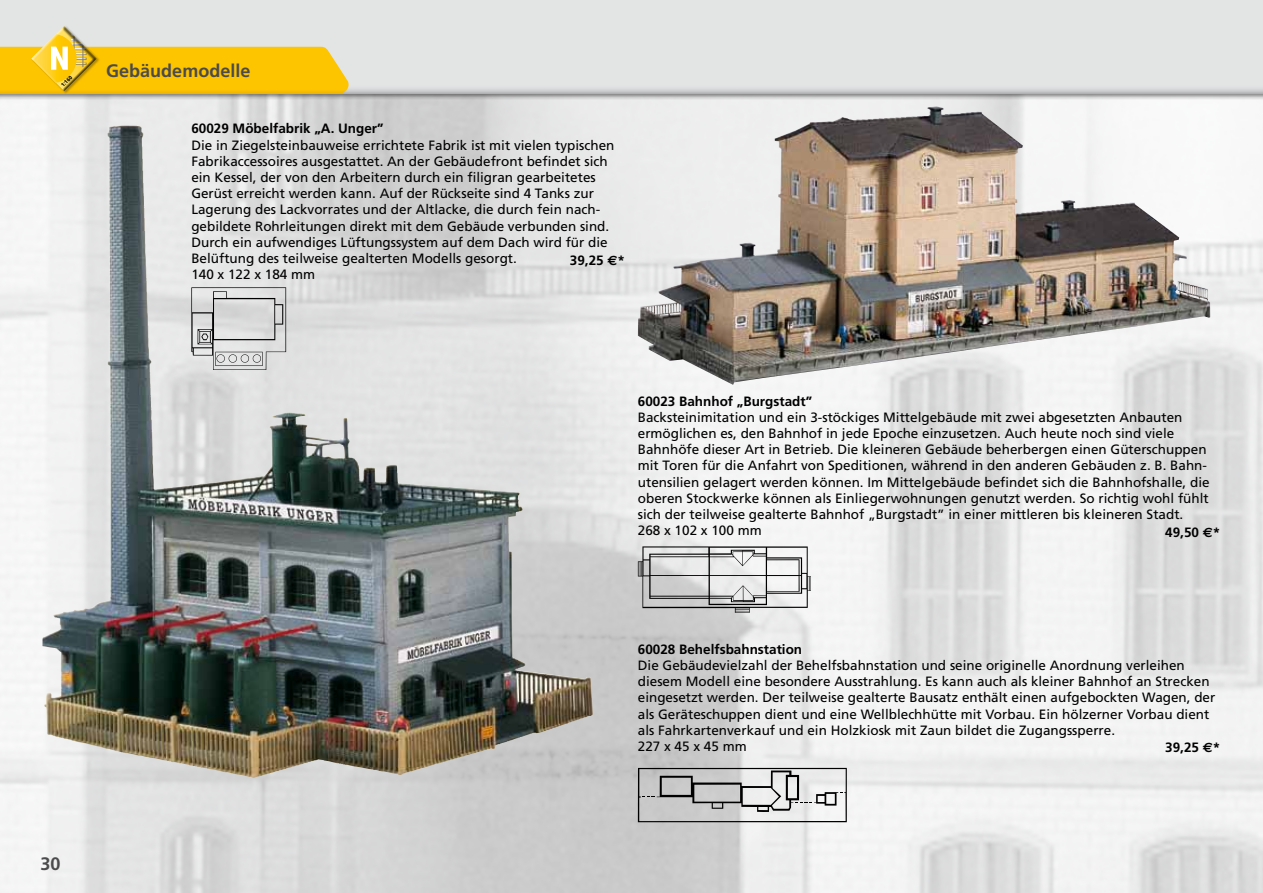
<style>
.page{position:relative;width:1263px;height:893px;background:#fff}
.page>*{position:absolute;margin:0;border:0;box-sizing:border-box;transform-origin:0 0}
.t1{font:700 18px "Frutiger";color:#4b4b4d}
.t2{font:13.5px/16.2px "Frutiger";color:#000}
.t3{font:700 13.5px "Frutiger";color:#000}
.t4{font:900 condensed 5.55px "Frutiger";color:#000}
.s1{font-family:"Euro Sans"}
</style>
<div class="page">
<img style="left:0;top:100px;width:1263px;height:793px">
<div style="left:0;top:0;width:1263px;height:100px;background:#000;opacity:.5"></div>
<div style="left:0;top:0;width:1263px;height:94px;background:#e3e4e4"></div>
<svg style="left:0;top:26px;width:351px;height:68px"></svg>
<img style="left:107px;top:126px;width:9px;height:230px">
<img style="left:638px;top:107px;width:572px;height:278px">
<svg style="left:191px;top:287px;width:95px;height:83px;background:#c8c8c9"></svg>
<svg style="left:638px;top:768px;width:209px;height:54px;background:#bbb"></svg>
<svg style="left:638px;top:546px;width:173px;height:67px"></svg>
<p class="t4" style="left:60px;top:84px;width:14px;rotate:-45deg">1:160</p>
<h1 class="t1" style="left:106px;top:60px;width:146px">Gebäudemodelle</h1>
<p class="t3" style="left:191px;top:121px;width:194px">60029 Möbelfabrik „A. Unger”</p>
<p class="t2" style="left:191px;top:137px;width:425px">Die in Ziegelsteinbauweise errichtete Fabrik ist mit vielen typischen Fabrikaccessoires ausgestattet. An der Gebäudefront befindet sich ein Kessel, der von den Arbeitern durch ein filigran gearbeitetes Gerüst erreicht werden kann. Auf der Rückseite sind 4 Tanks zur Lagerung des Lackvorrates und der Altlacke, die durch fein nach&shy;gebildete Rohrleitungen direkt mit dem Gebäude verbunden sind.<br>Durch ein aufwendiges Lüftungssystem auf dem Dach wird für die Belüftung des teilweise gealterten Modells gesorgt.<br>140 x 122 x 184 mm</p>
<p class="t3" style="left:570px;top:253px;width:57px">39,25 <span class="s1">€</span>*</p>
<h1 class="t1" style="left:41px;top:854px;width:22px">30</h1>
<p class="t3" style="left:638px;top:393px;width:176px">60023 Bahnhof „Burgstadt”</p>
<p class="t2" style="left:638px;top:409px;width:573px">Backsteinimitation und ein 3-stöckiges M ittelgebäude mit zwei abgesetzten Anbauten ermöglichen es, den Bahnhof in jede Epoche einzusetzen. Auch heute noch sind viele Bahnhöfe dieser Art in Betrieb. Die kleineren Gebäude beherbergen einen Güterschuppen mit Toren für die Anfahrt von Speditionen, während in den anderen Gebäuden z. B . Bahn&shy;utensilien gelagert werden können. I m M ittelgebäude befindet sich die Bahnhofshalle, die oberen Stockwerke können als E inliegerwohnungen genutzt werden. So richtig wohl fühlt sich der teilweise gealterte Bahnhof „B urgstadt” in einer mittleren bis kleineren Stadt.<br>268 x 102 x 100 mm</p>
<p class="t3" style="left:1165px;top:525px;width:57px">49,50 <span class="s1">€</span>*</p>
<p class="t3" style="left:638px;top:641px;width:166px">60028 Behelfsbahnstation</p>
<p class="t2" style="left:638px;top:657px;width:579px">Die Gebäudevielzahl der Behelfsbahnstation und seine originelle Anordnung verleihen diesem Modell eine besondere Ausstrahlung. Es kann auch als kleiner Bahnhof an Strecken eingesetzt werden. Der teilweise gealterte Bausatz enthält einen aufgebockten Wagen, der als Geräteschuppen dient und eine Wellblechhütte mit Vorbau. E in hölzerner Vorbau dient als Fahrkartenverkauf und ein Holzkiosk mit Zaun bildet die Zugangssperre.<br>227 x 45 x 45 mm</p>
<p class="t3" style="left:1165px;top:739px;width:57px">39,25 <span class="s1">€</span>*</p>
</div>
